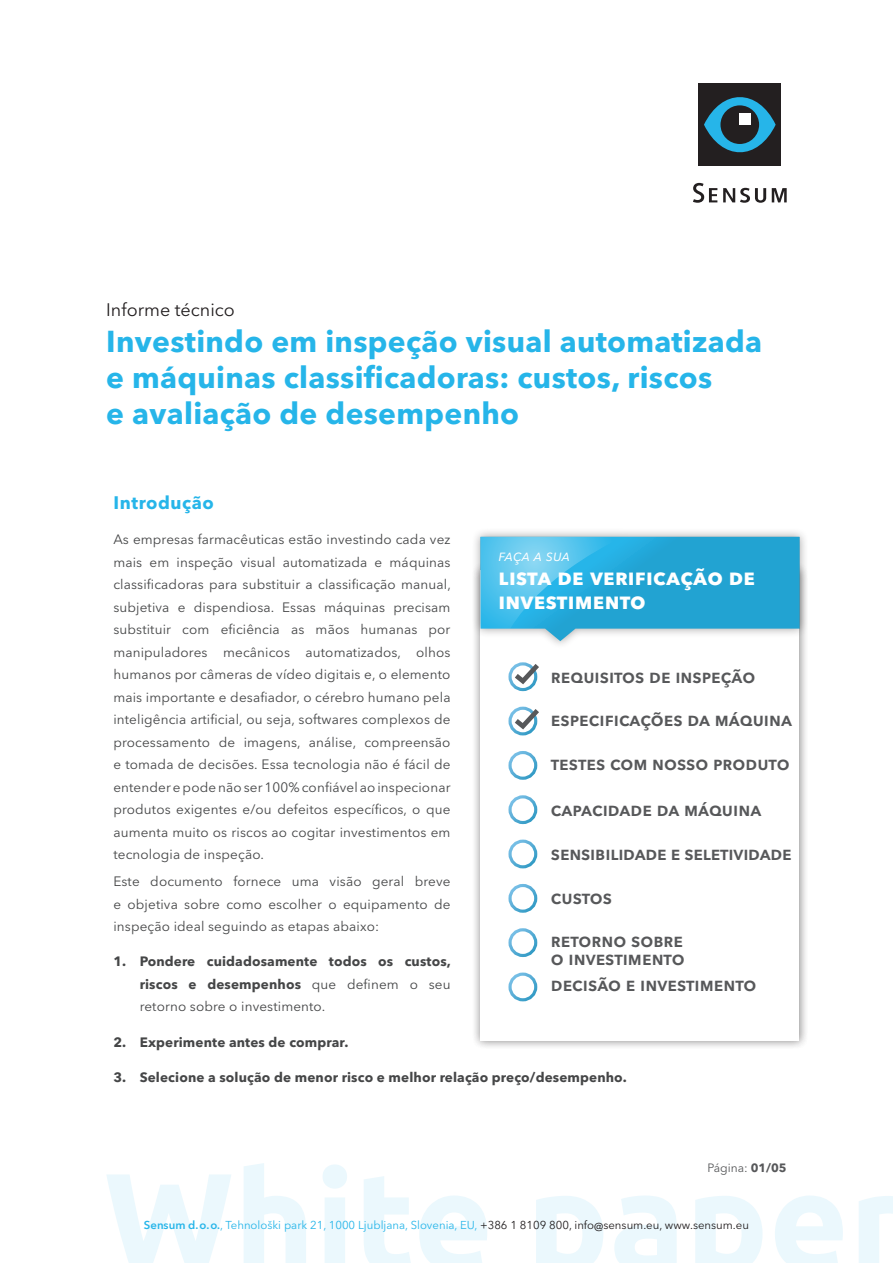
<style>
.page{position:relative;width:893px;height:1263px;background:#fff}
.page>*{position:absolute;margin:0;border:0;box-sizing:border-box;transform-origin:0 0}
.t1{font:700 30px/36px "Avenir Next LT Pro";letter-spacing:.01em;color:#26b5e9}
.t2{font:700 22.05px/24px "Avenir Next LT Pro";letter-spacing:.01em;color:#fff}
.t3{font:600 18.9px/18px "Avenir Next LT Pro";color:#57585a}
.t4{font:18px "Avenir Next LT Pro";color:#231f20}
.t5{font:700 18px "Avenir Next LT Pro";color:#26b5e9}
.t6{font:italic 15.75px "Avenir Next LT Pro";color:#fff}
.t7{font:13.5px/22.5px "Avenir Next LT Pro";letter-spacing:.01em;color:#454647;text-align:justify}
.t8{font:700 13.5px/22.5px "Avenir Next LT Pro";letter-spacing:.01em;color:#454647;text-align:justify}
.t9{font:12px "Avenir Next LT Pro";color:#57585a}
.t10{font:11.4px "Avenir Next LT Pro";color:#26b5e9}
.s1{font-weight:400}
.s2{font-weight:700}
.s3{font-weight:600}
.s4{color:#231f20}
</style>
<div class="page">
<svg style="left:107px;top:1163px;width:786px;height:100px"></svg>
<div style="left:698px;top:83px;width:83px;height:83px;background:#231f20"></div>
<svg style="left:704px;top:97px;width:72px;height:56px"></svg>
<div style="left:720px;top:105px;width:39px;height:39px;background:#231f20;border-radius:50%"></div>
<div style="left:740px;top:114px;width:11px;height:11px;background:#fff"></div>
<svg style="left:693px;top:183px;width:24px;height:20px"></svg>
<svg style="left:723px;top:188px;width:43px;height:15px"></svg>
<svg style="left:772px;top:188px;width:15px;height:14px"></svg>
<div style="left:471px;top:561px;width:337px;height:488px;background:#231f20;opacity:.3"></div>
<div style="left:480px;top:570px;width:319px;height:470px;background:#fff"></div>
<div style="left:472px;top:528px;width:337px;height:121px;background:#231f20;opacity:.4"></div>
<svg style="left:481px;top:537px;width:318px;height:104px"></svg>
<div style="left:508px;top:662px;width:29px;height:29px;border:3px solid #fff;border-radius:50%"></div>
<div style="left:508px;top:707px;width:29px;height:28px;border:3px solid #fff;border-radius:50%"></div>
<div style="left:508px;top:751px;width:29px;height:29px;border:3px solid #fff;border-radius:50%"></div>
<div style="left:508px;top:795px;width:29px;height:29px;border:3px solid #fff;border-radius:50%"></div>
<div style="left:508px;top:839px;width:29px;height:29px;border:3px solid #fff;border-radius:50%"></div>
<div style="left:508px;top:884px;width:29px;height:29px;border:3px solid #fff;border-radius:50%"></div>
<div style="left:508px;top:928px;width:29px;height:29px;border:3px solid #fff;border-radius:50%"></div>
<div style="left:508px;top:972px;width:29px;height:29px;border:3px solid #fff;border-radius:50%"></div>
<svg style="left:510px;top:662px;width:29px;height:25px"></svg>
<svg style="left:510px;top:706px;width:29px;height:27px"></svg>
<h3 class="t4" style="left:106px;top:299px;width:130px">Informe técnico</h3>
<h1 class="t1" style="left:106px;top:323px;width:657px">Investindo em inspeção visual automatizada e máquinas classificadoras: custos, riscos<br>e avaliação de desempenho</h1>
<h3 class="t5" style="left:113px;top:492px;width:102px">Introdução</h3>
<p class="t7" style="left:113px;top:528px;width:339px">As empresas farmacêuticas estão investindo cada vez mais em inspeção visual automatizada e máquinas classificadoras para substituir a classificação manual, subjetiva e dispendiosa. Essas máquinas precisam substituir com eficiência as mãos humanas por manipuladores mecânicos automatizados, olhos humanos por câmeras de vídeo digitais e, o elemento mais importante e desafiador, o cérebro humano pela inteligência artificial, ou seja, softwares complexos de processamento de imagens, análise, compreensão e tomada de decisões. Essa tecnologia não é fácil de entender e pode não ser 100% confiável ao inspecionar produtos exigentes e/ou defeitos específicos, o que aumenta muito os riscos ao cogitar investimentos em tecnologia de inspeção.</p>
<p class="t7" style="left:113px;top:870px;width:339px">Este documento fornece uma visão geral breve e objetiva sobre como escolher o equipamento de inspeção ideal seguindo as etapas abaixo:</p>
<p class="t8" style="left:140px;top:950px;width:313px;text-indent:-26px">1. Pondere cuidadosamente todos os custos, riscos e desempenhos <span class="s1">que definem o seu retorno sobre o investimento.</span></p>
<p class="t8" style="left:113px;top:1030px;width:237px">2. Experimente antes de comprar.</p>
<p class="t8" style="left:113px;top:1066px;width:515px">3. Selecione a solução de menor risco e melhor relação preço/desempenho.</p>
<p class="t6" style="left:498px;top:546px;width:73px">faça a sua</p>
<h2 class="t2" style="left:498px;top:565px;width:258px">lista de verificação de investimento</h2>
<h3 class="t3" style="left:551px;top:667px;width:206px">requisitos de inspeção</h3>
<h3 class="t3" style="left:551px;top:711px;width:243px">especificações da máquina</h3>
<h3 class="t3" style="left:551px;top:754px;width:240px">testes com nosso produto</h3>
<h3 class="t3" style="left:551px;top:800px;width:212px">capacidade da máquina</h3>
<h3 class="t3" style="left:551px;top:844px;width:242px">sensibilidade e seletividade</h3>
<h3 class="t3" style="left:551px;top:888px;width:63px">custos</h3>
<h3 class="t3" style="left:551px;top:932px;width:135px">retorno sobre o investimento</h3>
<h3 class="t3" style="left:551px;top:975px;width:207px">decisão e investimento</h3>
<p class="t9" style="left:707px;top:1161px;width:81px">Página: <span class="s2">01/05</span></p>
<p class="t10" style="left:144px;top:1218px;width:607px"><span class="s3">Sensum d.o.o.</span>, Tehnološki park 21, 1000 Ljubljana, Slovenia, EU, <span class="s4">+386 1 8109 800, info@sensum.eu, www.sensum.eu</span></p>
</div>
